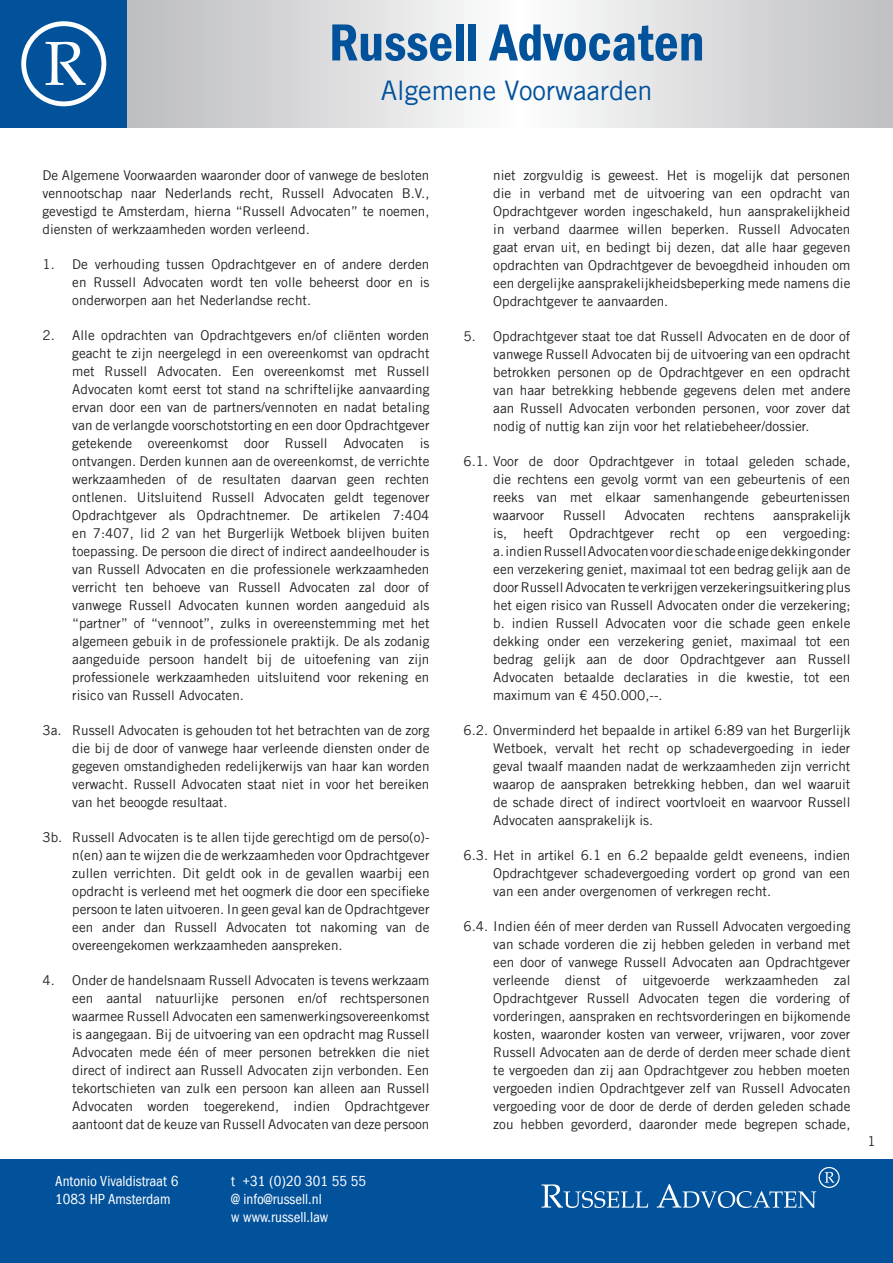
<style>
.page{position:relative;width:893px;height:1263px;background:#fff}
.page>*{position:absolute;margin:0;border:0;box-sizing:border-box;transform-origin:0 0}
.t1{font:600 condensed 54px "Franklin Gothic LT";color:#01519b}
.t2{font:27px "Trade Gothic LT";color:#01519b}
.t3{font:condensed 15px/18px "Franklin Gothic LT";color:#fff}
.t4{font:13.5px/18px "Trade Gothic LT";color:#231f20;text-align:justify}
</style>
<div class="page">
<div style="left:0;top:0;width:128px;height:128px;background:#01519b"></div>
<svg style="left:128px;top:0;width:765px;height:128px"></svg>
<div style="left:0;top:1159px;width:893px;height:104px;background:#01519b"></div>
<svg style="left:541px;top:1184px;width:107px;height:24px"></svg>
<svg style="left:657px;top:1167px;width:183px;height:41px"></svg>
<svg style="left:46px;top:42px;width:40px;height:43px"></svg>
<div style="left:21px;top:21px;width:85px;height:85px;border:5px solid #fff;border-radius:50%"></div>
<h1 class="t1" style="left:329px;top:12px;width:377px">Russell Advocaten</h1>
<h2 class="t2" style="left:381px;top:74px;width:273px">Algemene Voorwaarden</h2>
<p class="t4" style="left:43px;top:166px;width:388px">De Algemene Voorwaarden waaronder door of vanwege de besloten vennootschap naar Nederlands recht, Russell Advocaten B.V., gevestigd te Amsterdam, hierna “Russell Advocaten” te noemen, diensten of werkzaamheden worden verleend.</p>
<p class="t4" style="left:72px;top:255px;width:359px;text-indent:-30px">1. De verhouding tussen Opdrachtgever en of andere derden en Russell Advocaten wordt ten volle beheerst door en is onderworpen aan het Nederlandse recht.</p>
<p class="t4" style="left:72px;top:326px;width:359px;text-indent:-30px">2. Alle opdrachten van Opdrachtgevers en/of cliënten worden geacht te zijn neergelegd in een overeenkomst van opdracht met Russell Advocaten. Een overeenkomst met Russell Advocaten komt eerst tot stand na schriftelijke aanvaarding ervan door een van de partners/vennoten en nadat betaling van de verlangde voorschotstorting en een door Opdrachtgever getekende overeenkomst door Russell Advocaten is ontvangen. Derden kunnen aan de overeenkomst, de verrichte werkzaamheden of de resultaten daarvan geen rechten ontlenen. Uitsluitend Russell Advocaten geldt tegenover Opdrachtgever als Opdrachtnemer. De artikelen 7:404 en 7:407, lid 2 van het Burgerlijk Wetboek blijven buiten toepassing. De persoon die direct of indirect aandeelhouder is van Russell Advocaten en die professionele werkzaamheden verricht ten behoeve van Russell Advocaten zal door of vanwege Russell Advocaten kunnen worden aangeduid als “partner” of “vennoot”, zulks in overeenstemming met het algemeen gebuik in de professionele praktijk. De als zodanig aangeduide persoon handelt bij de uitoefening van zijn professionele werkzaamheden uitsluitend voor rekening en risico van Russell Advocaten.</p>
<p class="t4" style="left:72px;top:721px;width:359px;text-indent:-30px">3a. Russell Advocaten is gehouden tot het betrachten van de zorg die bij de door of vanwege haar verleende diensten onder de gegeven omstandigheden redelijkerwijs van haar kan worden verwacht. Russell Advocaten staat niet in voor het bereiken van het beoogde resultaat.</p>
<p class="t4" style="left:72px;top:828px;width:359px;text-indent:-30px">3b. Russell Advocaten is te allen tijde gerechtigd om de perso(o)- n(en) aan te wijzen die de werkzaamheden voor Opdrachtgever zullen verrichten. Dit geldt ook in de gevallen waarbij een opdracht is verleend met het oogmerk die door een specifieke persoon te laten uitvoeren. In geen geval kan de Opdrachtgever een ander dan Russell Advocaten tot nakoming van de overeengekomen werkzaamheden aanspreken.</p>
<p class="t4" style="left:72px;top:971px;width:359px;text-indent:-30px">4. Onder de handelsnaam Russell Advocaten is tevens werkzaam een aantal natuurlijke personen en/of rechtspersonen waarmee Russell Advocaten een samenwerkingsovereenkomst is aangegaan. Bij de uitvoering van een opdracht mag Russell Advocaten mede één of meer personen betrekken die niet direct of indirect aan Russell Advocaten zijn verbonden. Een tekortschieten van zulk een persoon kan alleen aan Russell Advocaten worden toegerekend, indien Opdrachtgever aantoont dat de keuze van Russell Advocaten van deze persoon</p>
<p class="t3" style="left:55px;top:1172px;width:125px">Antonio Vivaldistraat 6<br>1083 HP Amsterdam</p>
<p class="t3" style="left:231px;top:1172px;width:137px">t +31 (0)20 301 55 55 @ info@russell.nl<br>w www.russell.law</p>
<p class="t4" style="left:493px;top:166px;width:359px">niet zorgvuldig is geweest. Het is mogelijk dat personen die in verband met de uitvoering van een opdracht van Opdrachtgever worden ingeschakeld, hun aansprakelijkheid in verband daarmee willen beperken. Russell Advocaten gaat ervan uit, en bedingt bij dezen, dat alle haar gegeven opdrachten van Opdrachtgever de bevoegdheid inhouden om een dergelijke aansprakelijkheidsbeperking mede namens die Opdrachtgever te aanvaarden.</p>
<p class="t4" style="left:493px;top:327px;width:359px;text-indent:-30px">5. Opdrachtgever staat toe dat Russell Advocaten en de door of vanwege Russell Advocaten bij de uitvoering van een opdracht betrokken personen op de Opdrachtgever en een opdracht van haar betrekking hebbende gegevens delen met andere aan Russell Advocaten verbonden personen, voor zover dat nodig of nuttig kan zijn voor het relatiebeheer/dossier.</p>
<p class="t4" style="left:493px;top:452px;width:359px;text-indent:-30px">6.1. Voor de door Opdrachtgever in totaal geleden schade, die rechtens een gevolg vormt van een gebeurtenis of een reeks van met elkaar samenhangende gebeurtenissen waarvoor</p>
<p class="t4" style="left:493px;top:506px;width:359px;text-indent:280px">aansprakelijk is, heeft Opdrachtgever recht op een vergoeding: a. indien Russell Advocaten voor die schade enige dekking onder een verzekering geniet, maximaal tot een bedrag gelijk aan de door Russell Advocaten te verkrijgen verzekeringsuitkering plus het eigen risico van Russell Advocaten onder die verzekering; b. indien Russell Advocaten voor die schade geen enkele dekking onder een verzekering geniet, maximaal tot een bedrag gelijk aan de door Opdrachtgever aan Russell Advocaten betaalde declaraties in die kwestie, tot een maximum van € 450.000,--.</p>
<p class="t4" style="left:493px;top:721px;width:359px;text-indent:-30px">6.2. Onverminderd het bepaalde in artikel 6:89 van het Burgerlijk Wetboek, vervalt het recht op schadevergoeding in ieder geval twaalf maanden nadat de werkzaamheden zijn verricht waarop de aanspraken betrekking hebben, dan wel waaruit de schade direct of indirect voortvloeit en waarvoor Russell Advocaten aansprakelijk is.</p>
<p class="t4" style="left:493px;top:846px;width:359px;text-indent:-30px">6.3. Het in artikel 6.1 en 6.2 bepaalde geldt eveneens, indien Opdrachtgever schadevergoeding vordert op grond van een van een ander overgenomen of verkregen recht.</p>
<p class="t4" style="left:493px;top:917px;width:359px;text-indent:-30px">6.4. Indien één of meer derden van Russell Advocaten vergoeding van schade vorderen die zij hebben geleden in verband met een door of vanwege Russell Advocaten aan Opdrachtgever verleende dienst of uitgevoerde werkzaamheden zal Opdrachtgever Russell Advocaten tegen die vordering of vorderingen, aanspraken en rechtsvorderingen en bijkomende kosten, waaronder kosten van verweer, vrijwaren, voor zover Russell Advocaten aan de derde of derden meer schade dient te vergoeden dan zij aan Opdrachtgever zou hebben moeten vergoeden indien Opdrachtgever zelf van Russell Advocaten vergoeding voor de door de derde of derden geleden schade zou hebben gevorderd, daaronder mede begrepen schade,</p>
<p class="t4" style="left:563px;top:506px;width:44px">Russell</p>
<p class="t4" style="left:625px;top:506px;width:62px">Advocaten</p>
<p class="t4" style="left:704px;top:506px;width:52px">rechtens</p>
<p class="t4" style="left:868px;top:1131px;width:10px">1</p>
</div>
